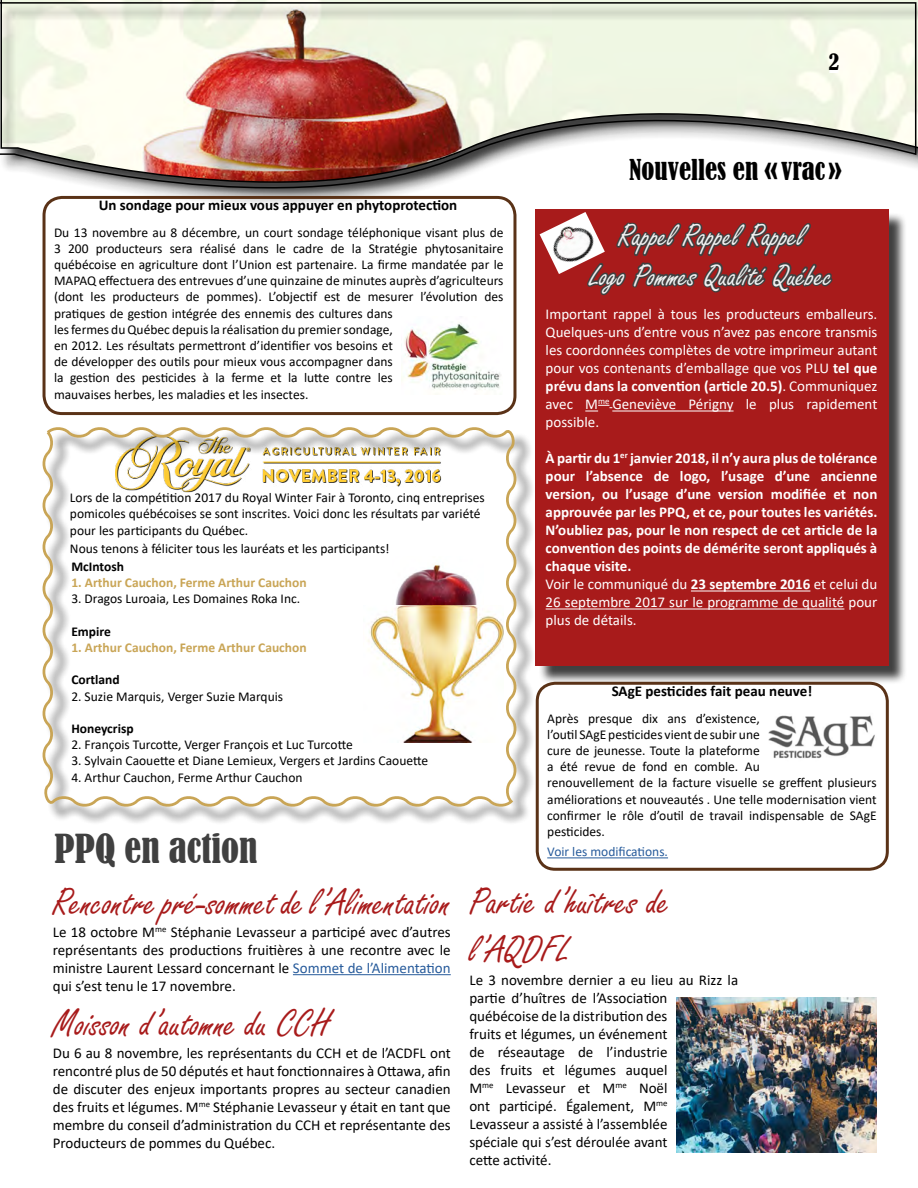
<style>
.page{position:relative;width:918px;height:1188px;background:#fff}
.page>*{position:absolute;margin:0;border:0;box-sizing:border-box;transform-origin:0 0}
.t1{font:40.5px/48.6px "Freestyle Script";color:#a81b1b}
.t2{font:condensed 37.5px "Bernard";color:#404040}
.t3{font:33px/39.6px "Freestyle Script";color:#f1f1f1;text-align:center}
.t4{font:condensed 27px "Bernard";color:#000}
.t5{font:condensed 21px "Bernard";color:#000}
.t6{font:15px/18px "Calibri";color:#000;text-align:justify}
.t7{font:700 15px/18px "Calibri";color:#fff}
.t8{font:15px/18px "Calibri";color:#fff;text-align:justify}
.t9{font:700 15px "Calibri";color:#000}
.t10{font:13.5px/16.2px "Calibri";color:#000}
.t11{font:700 13.5px "Calibri";color:#c9a556}
.t12{font:700 13.5px "Calibri";color:#000}
.t13{font:13.5px "Calibri";color:#275b9b}
.s1{color:#fff}
.s2{font-weight:700}
.s3{font-weight:400}
.s4{color:#275b9b}
</style>
<div class="page">
<div style="left:538px;top:212px;width:370px;height:473px;background:#000;opacity:.75"></div>
<div style="left:536px;top:210px;width:353px;height:456px;background:#a81b1b"></div>
<svg style="left:585px;top:405px;width:27px;height:7px"></svg>
<hr style="left:612px;top:411px;width:122px;height:1px;background:#fff">
<hr style="left:691px;top:591px;width:119px;height:1px;background:#fff">
<hr style="left:546px;top:609px;width:298px;height:1px;background:#fff">
<svg style="left:587px;top:230px;width:246px;height:66px"></svg>
<img style="left:540px;top:230px;width:65px;height:44px">
<svg style="left:0;top:1px;width:917px;height:229px"></svg>
<img style="left:676px;top:997px;width:201px;height:155px">
<hr style="left:293px;top:974px;width:158px;height:1px;background:#275b9b">
<div style="left:45px;top:430px;width:490px;height:395px;background:#000;opacity:.75"></div>
<svg style="left:42px;top:427px;width:478px;height:383px"></svg>
<hr style="left:547px;top:857px;width:121px;height:1px;background:#275b9b">
<div style="left:536px;top:682px;width:353px;height:189px;border:3px solid #5a3217;border-radius:18px"></div>
<img style="left:768px;top:715px;width:107px;height:44px">
<div style="left:43px;top:196px;width:473px;height:219px;border:3px solid #5a3217;border-radius:18px"></div>
<img style="left:401px;top:323px;width:100px;height:67px">
<h3 class="t5" style="left:829px;top:49px;width:12px">2<span class="s1">2</span></h3>
<p class="t9" style="left:99px;top:195px;width:360px">Un sondage pour mieux vous appuyer en phytoprotection</p>
<p class="t10" style="left:54px;top:224px;width:451px">Du 13 novembre au 8 décembre, un court sondage téléphonique visant plus de 3 200 producteurs sera réalisé dans le cadre de la Stratégie phytosanitaire québécoise en agriculture dont l’Union est partenaire. La firme mandatée par le MAPAQ effectuera des entrevues d’une quinzaine de minutes auprès d’agriculteurs (dont les producteurs de pommes). L’objectif est de mesurer l’évolution des pratiques de gestion intégrée des ennemis des cultures dans<br>les fermes du Québec depuis la réalisation du premier sondage,<br>en 2012. Les résultats permettront d’identifier vos besoins et<br>de développer des outils pour mieux vous accompagner dans<br>la gestion des pesticides à la ferme et la lutte contre les<br>mauvaises herbes, les maladies et les insectes.</p>
<p class="t10" style="left:70px;top:489px;width:416px">Lors de la compétition 2017 du Royal Winter Fair à Toronto, cinq entreprises pomicoles québécoises se sont inscrites. Voici donc les résultats par variété pour les participants du Québec.</p>
<p class="t10" style="left:70px;top:540px;width:321px">Nous tenons à féliciter tous les lauréats et les participants!</p>
<p class="t12" style="left:71px;top:557px;width:54px">McIntosh</p>
<p class="t11" style="left:71px;top:573px;width:237px">1. Arthur Cauchon, Ferme Arthur Cauchon</p>
<p class="t10" style="left:71px;top:591px;width:230px">3. Dragos Luroaia, Les Domaines Roka Inc.</p>
<p class="t12" style="left:71px;top:622px;width:41px">Empire</p>
<p class="t11" style="left:71px;top:638px;width:237px">1. Arthur Cauchon, Ferme Arthur Cauchon</p>
<p class="t12" style="left:71px;top:670px;width:50px">Cortland</p>
<p class="t10" style="left:71px;top:688px;width:213px">2. Suzie Marquis, Verger Suzie Marquis</p>
<p class="t12" style="left:71px;top:719px;width:64px">Honeycrisp</p>
<p class="t10" style="left:71px;top:736px;width:283px">2. François Turcotte, Verger François et Luc Turcotte</p>
<p class="t10" style="left:71px;top:753px;width:358px">3. Sylvain Caouette et Diane Lemieux, Vergers et Jardins Caouette</p>
<p class="t10" style="left:71px;top:769px;width:233px">4. Arthur Cauchon, Ferme Arthur Cauchon</p>
<h2 class="t2" style="left:54px;top:827px;width:205px">PPQ en action</h2>
<h3 class="t4" style="left:629px;top:154px;width:214px">Nouvelles en « vrac »</h3>
<h3 class="t3" style="left:590px;top:218px;width:245px">Rappel Rappel Rappel<br>Logo Pommes Qualité Québec</h3>
<p class="t8" style="left:546px;top:305px;width:333px">Important rappel à tous les producteurs emballeurs.<br>Quelques-uns d’entre vous n’avez pas encore transmis les coordonnées complètes de votre imprimeur autant pour vos contenants d’emballage que vos PLU <span class="s2">tel que prévu dans la convention (article 20.5)</span>. Communiquez avec M<sup>me</sup> Geneviève Périgny le plus rapidement possible.</p>
<p class="t7" style="left:546px;top:449px;width:333px">À partir du 1<sup>er</sup> janvier 2018, il n’y aura plus de tolérance pour l’absence de logo, l’usage d’une ancienne version, ou l’usage d’une version modifiée et non approuvée par les PPQ, et ce, pour toutes les variétés.<br>N’oubliez pas, pour le non respect de cet article de la convention des points de démérite seront appliqués à chaque visite.<br><span class="s3">Voir le communiqué du</span> 23 septembre 2016 <span class="s3">et celui du 26 septembre 2017 sur le programme de qualité pour plus de détails.</span></p>
<p class="t9" style="left:612px;top:680px;width:202px">SAgE pesticides fait peau neuve!</p>
<p class="t10" style="left:547px;top:710px;width:331px">Après presque dix ans d’existence,<br>l’outil SAgE pesticides vient de subir une<br>cure de jeunesse. Toute la plateforme<br>a été revue de fond en comble. Au<br>renouvellement de la facture visuelle se greffent plusieurs améliorations et nouveautés . Une telle modernisation vient confirmer le rôle d’outil de travail indispensable de SAgE pesticides.</p>
<p class="t13" style="left:547px;top:843px;width:122px">Voir les modifications.</p>
<h1 class="t1" style="left:53px;top:880px;width:399px">Rencontre pré-sommet de l’Alimentation</h1>
<p class="t6" style="left:53px;top:923px;width:399px">Le 18 octobre M<sup>me</sup> Stéphanie Levasseur a participé avec d’autres représentants des productions fruitières à une recontre avec le ministre Laurent Lessard concernant le <span class="s4">Sommet de l’Alimentation </span>qui s’est tenu le 17 novembre.</p>
<h1 class="t1" style="left:53px;top:1001px;width:279px">Moisson d’automne du CCH</h1>
<p class="t6" style="left:53px;top:1043px;width:399px">Du 6 au 8 novembre, les représentants du CCH et de l’ACDFL ont rencontré plus de 50 députés et haut fonctionnaires à Ottawa, afin de discuter des enjeux importants propres au secteur canadien des fruits et légumes. M<sup>me</sup> Stéphanie Levasseur y était en tant que membre du conseil d’administration du CCH et représentante des Producteurs de pommes du Québec.</p>
<h1 class="t1" style="left:469px;top:879px;width:202px">Partie d’huîtres de l’AQDFL</h1>
<p class="t6" style="left:469px;top:970px;width:270px;text-align:left">Le 3 novembre dernier a eu lieu au Rizz la partie d’huîtres de l’Association québécoise de la distribution des<br>fruits et légumes, un événement<br>de réseautage de l’industrie<br>des fruits et légumes auquel<br>M<sup>me</sup> Levasseur et M<sup>me</sup> Noël<br>ont participé. Également, M<sup>me<br></sup>Levasseur a assisté à l’assemblée<br>spéciale qui s’est déroulée avant<br>cette activité.</p>
</div>
